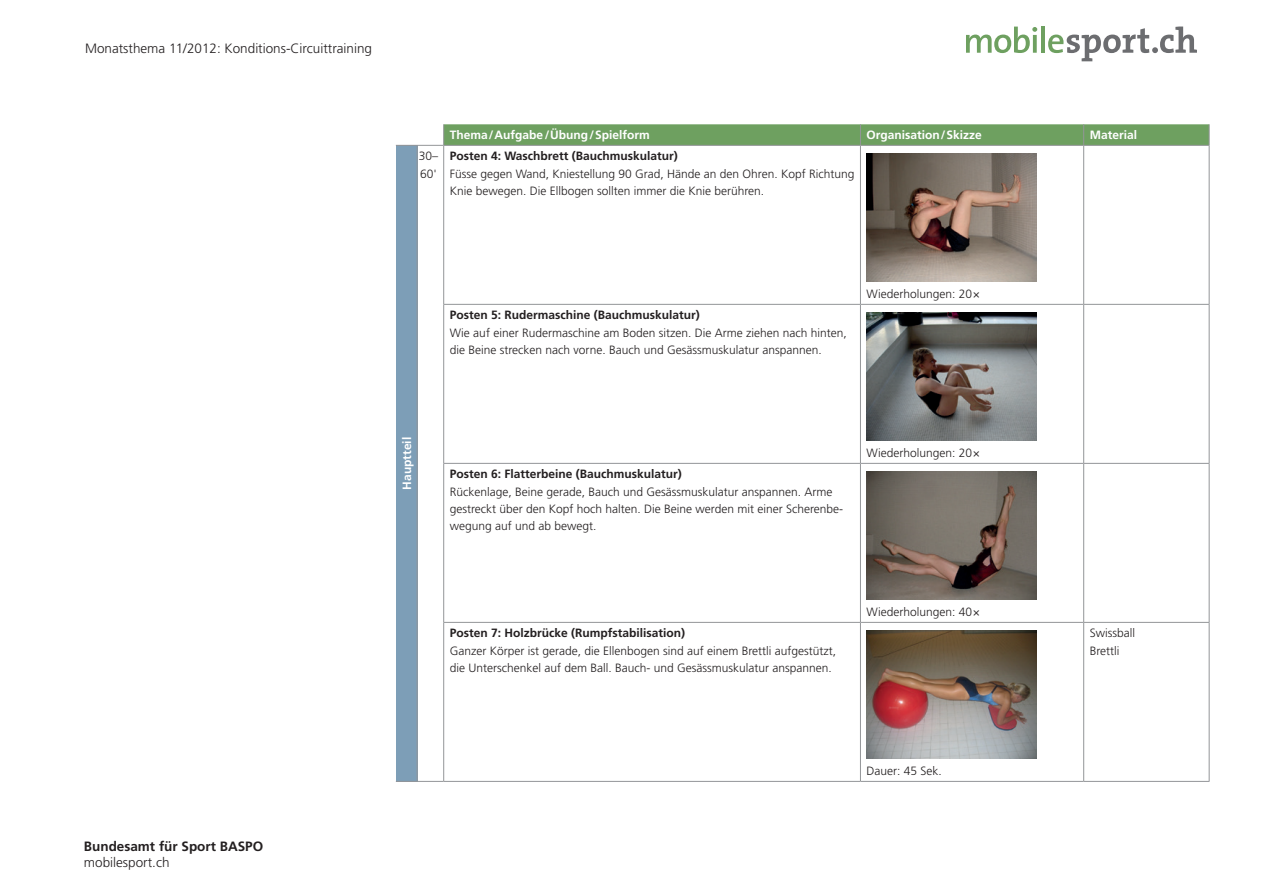
<style>
.page{position:relative;width:1263px;height:893px;background:#fff}
.page>*{position:absolute;margin:0;border:0;box-sizing:border-box;transform-origin:0 0}
.t1{font:300 13.5px "Frutiger LT";color:#231f20}
.t2{font:700 13.5px "Frutiger LT";color:#231f20}
.Tabelle_d{font:300 12px/17.2px "Frutiger LT";color:#231f20}
.Tabelle_d-2{font:700 12px "Frutiger LT";color:#231f20}
.Tabelle_d-3{font:700 12px "Frutiger LT";color:#fff}
</style>
<div class="page">
<svg style="left:966px;top:27px;width:71px;height:26px"></svg>
<hr style="left:1041px;top:27px;width:4px;height:26px;background:#6ea060">
<svg style="left:1048px;top:27px;width:149px;height:34px"></svg>
<div style="left:396px;top:145px;width:21px;height:636px;background:#7d9eb7"></div>
<hr style="left:860px;top:146px;width:1px;height:158px;background:#939598">
<hr style="left:1083px;top:146px;width:1px;height:158px;background:#939598">
<hr style="left:1209px;top:146px;width:1px;height:158px;background:#939598">
<hr style="left:860px;top:305px;width:1px;height:158px;background:#939598">
<hr style="left:1083px;top:305px;width:1px;height:158px;background:#939598">
<hr style="left:1209px;top:305px;width:1px;height:158px;background:#939598">
<hr style="left:860px;top:464px;width:1px;height:158px;background:#939598">
<hr style="left:1083px;top:464px;width:1px;height:158px;background:#939598">
<hr style="left:1209px;top:464px;width:1px;height:158px;background:#939598">
<hr style="left:860px;top:623px;width:1px;height:158px;background:#939598">
<hr style="left:1083px;top:623px;width:1px;height:158px;background:#939598">
<hr style="left:1209px;top:623px;width:1px;height:158px;background:#939598">
<hr style="left:417px;top:146px;width:1px;height:158px;background:#939598">
<hr style="left:443px;top:146px;width:1px;height:158px;background:#939598">
<hr style="left:417px;top:304px;width:1px;height:159px;background:#939598">
<hr style="left:443px;top:305px;width:1px;height:158px;background:#939598">
<hr style="left:417px;top:463px;width:1px;height:159px;background:#939598">
<hr style="left:443px;top:464px;width:1px;height:158px;background:#939598">
<hr style="left:417px;top:622px;width:1px;height:159px;background:#939598">
<hr style="left:443px;top:623px;width:1px;height:158px;background:#939598">
<svg style="left:396px;top:124px;width:814px;height:22px;background:#7aa66e"></svg>
<hr style="left:443px;top:304px;width:417px;height:1px;background:#939598">
<hr style="left:860px;top:304px;width:224px;height:1px;background:#939598">
<hr style="left:1084px;top:304px;width:125px;height:1px;background:#939598">
<hr style="left:443px;top:463px;width:417px;height:1px;background:#939598">
<hr style="left:860px;top:463px;width:224px;height:1px;background:#939598">
<hr style="left:1084px;top:463px;width:125px;height:1px;background:#939598">
<hr style="left:443px;top:622px;width:417px;height:1px;background:#939598">
<hr style="left:860px;top:622px;width:224px;height:1px;background:#939598">
<hr style="left:1084px;top:622px;width:125px;height:1px;background:#939598">
<hr style="left:444px;top:781px;width:416px;height:1px;background:#939598">
<hr style="left:860px;top:781px;width:224px;height:1px;background:#939598">
<hr style="left:1084px;top:781px;width:125px;height:1px;background:#939598">
<svg style="left:396px;top:781px;width:48px;height:1px"></svg>
<img style="left:866px;top:154px;width:170px;height:127px">
<img style="left:866px;top:313px;width:170px;height:127px">
<img style="left:866px;top:472px;width:170px;height:127px">
<img style="left:866px;top:631px;width:170px;height:127px">
<p class="t1" style="left:85px;top:40px;width:289px">Monatsthema 11/2012: Konditions-Circuittraining</p>
<p class="Tabelle_d-3" style="left:450px;top:128px;width:202px">Thema/Aufgabe/Übung/Spielform</p>
<p class="Tabelle_d-3" style="left:866px;top:128px;width:117px">Organisation/Skizze</p>
<p class="Tabelle_d-3" style="left:1090px;top:128px;width:49px">Material</p>
<p class="Tabelle_d" style="left:419px;top:148px;width:21px">30–<br>60'</p>
<p class="Tabelle_d-2" style="left:450px;top:149px;width:230px">Posten 4: Waschbrett (Bauchmuskulatur)</p>
<p class="Tabelle_d" style="left:450px;top:165px;width:406px">Füsse gegen Wand, Kniestellung 90 Grad, Hände an den Ohren. Kopf Richtung<br>Knie bewegen. Die Ellbogen sollten immer die Knie berühren.</p>
<p class="Tabelle_d-3" style="left:400px;top:490px;width:54px;rotate:-90deg">Hauptteil</p>
<p class="Tabelle_d-2" style="left:450px;top:308px;width:252px">Posten 5: Rudermaschine (Bauchmuskulatur)</p>
<p class="Tabelle_d" style="left:450px;top:324px;width:399px">Wie auf einer Rudermaschine am Boden sitzen. Die Arme ziehen nach hinten, die Beine strecken nach vorne. Bauch und Gesässmuskulatur anspannen.</p>
<p class="Tabelle_d" style="left:866px;top:286px;width:115px">Wiederholungen: 20×</p>
<p class="Tabelle_d-2" style="left:450px;top:467px;width:234px">Posten 6: Flatterbeine (Bauchmuskulatur)</p>
<p class="Tabelle_d" style="left:450px;top:483px;width:395px">Rückenlage, Beine gerade, Bauch und Gesässmuskulatur anspannen. Arme gestreckt über den Kopf hoch halten. Die Beine werden mit einer Scherenbe&shy;wegung auf und ab bewegt.</p>
<p class="Tabelle_d" style="left:866px;top:445px;width:115px">Wiederholungen: 20×</p>
<p class="Tabelle_d-2" style="left:450px;top:626px;width:237px">Posten 7: Holzbrücke (Rumpfstabilisation)</p>
<p class="Tabelle_d" style="left:450px;top:642px;width:388px">Ganzer Körper ist gerade, die Ellenbogen sind auf einem Brettli aufgestützt, die Unterschenkel auf dem Ball. Bauch- und Gesässmuskulatur anspannen.</p>
<p class="Tabelle_d" style="left:866px;top:604px;width:115px">Wiederholungen: 40×</p>
<p class="Tabelle_d" style="left:1090px;top:625px;width:47px">Swissball</p>
<p class="Tabelle_d" style="left:1090px;top:642px;width:31px">Brettli</p>
<p class="t2" style="left:84px;top:839px;width:181px">Bundesamt für Sport BASPO</p>
<p class="t1" style="left:84px;top:855px;width:87px">mobilesport.ch</p>
<p class="Tabelle_d" style="left:866px;top:763px;width:77px">Dauer: 45 Sek.</p>
</div>
